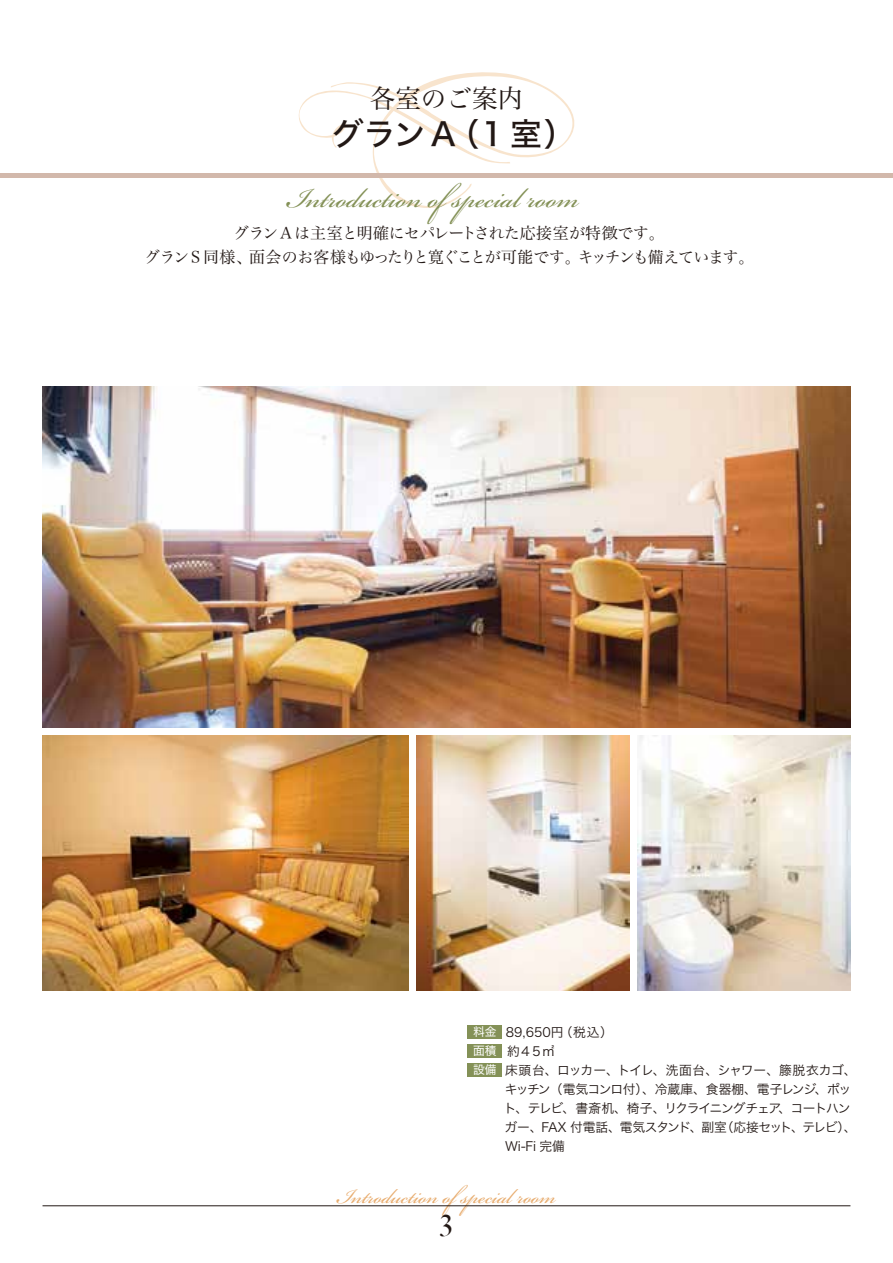
<style>
.page{position:relative;width:893px;height:1263px;background:#fff}
.page>*{position:absolute;margin:0;border:0;box-sizing:border-box;transform-origin:0 0}
.t1{font:42.45px "Bickham Script Pro";color:#849157}
.t2{font:31.95px "Bickham Script Pro";color:#e8ad70}
.t3{font:31.95px "Hira Kaku Pro N W5";color:#221815}
.t4{font:500 29.7px "Big Caslon";color:#221815}
.t5{font:25.5px "Hira Min Std N W3";color:#221815}
.t6{font:15.9px/23.4px "Hira Min Std N W3";letter-spacing:-.045em;color:#221815;text-align:center}
.t7{font:12.75px/19.2px "Hira Kaku Pro W3";letter-spacing:-.065em;color:#221815}
.t8{font:12.75px/19.2px "Hira Kaku Pro N W3";color:#221815}
.t9{font:11.7px "Hira Kaku Pro N W4";color:#fff}
.s1{font-family:"Hira Kaku Pro N W4";font-size:11.7px;color:#fff}
.s2{font-family:"Hira Kaku Pro W3"}
</style>
<div class="page">
<svg style="left:298px;top:72px;width:277px;height:136px"></svg>
<div style="left:0;top:173px;width:893px;height:5px;background:#d2b8ab"></div>
<div style="left:468px;top:1025px;width:34px;height:14px;background:#849157"></div>
<div style="left:468px;top:1044px;width:34px;height:14px;background:#849157"></div>
<div style="left:468px;top:1063px;width:34px;height:14px;background:#849157"></div>
<img style="left:43px;top:387px;width:807px;height:340px">
<hr style="left:43px;top:1205px;width:807px;height:1px;background:#221815">
<img style="left:43px;top:736px;width:365px;height:255px">
<img style="left:417px;top:736px;width:212px;height:255px">
<img style="left:638px;top:736px;width:212px;height:255px">
<h3 class="t5" style="left:370px;top:80px;width:155px">各室のご案内</h3>
<h2 class="t3" style="left:332px;top:105px;width:245px">グランA（1 室）</h2>
<h1 class="t1" style="left:287px;top:168px;width:293px">Introduction ofspecial room</h1>
<p class="t6" style="left:144px;top:221px;width:612px">グランA は主室と明確にセパレートされた応接室が特徴です。<br>グラン S 同様、面会のお客様もゆったりと寛ぐことが可能です。キッチンも備えています。</p>
<p class="t8" style="left:473px;top:1021px;width:141px"><span class="s1">料金</span> 89,650円（<span class="s2">税込</span>）<span class="s1">面積</span> 約４５㎡</p>
<p class="t9" style="left:473px;top:1059px;width:25px">設備</p>
<p class="t7" style="left:504px;top:1059px;width:354px">床頭台、ロッカー、トイレ、洗面台、シャワー、籐脱衣カゴ、キッチン（電気コンロ付）、冷蔵庫、食器棚、電子レンジ、ポット、テレビ、書斎机、椅子、リクライニングチェア、コートハンガー、FAX 付電話、電気スタンド、副室（応接セット、テレビ）、<br>Wi-Fi 完備</p>
<h2 class="t2" style="left:337px;top:1173px;width:220px">Introduction ofspecial room</h2>
<h3 class="t4" style="left:441px;top:1194px;width:13px">3</h3>
</div>
